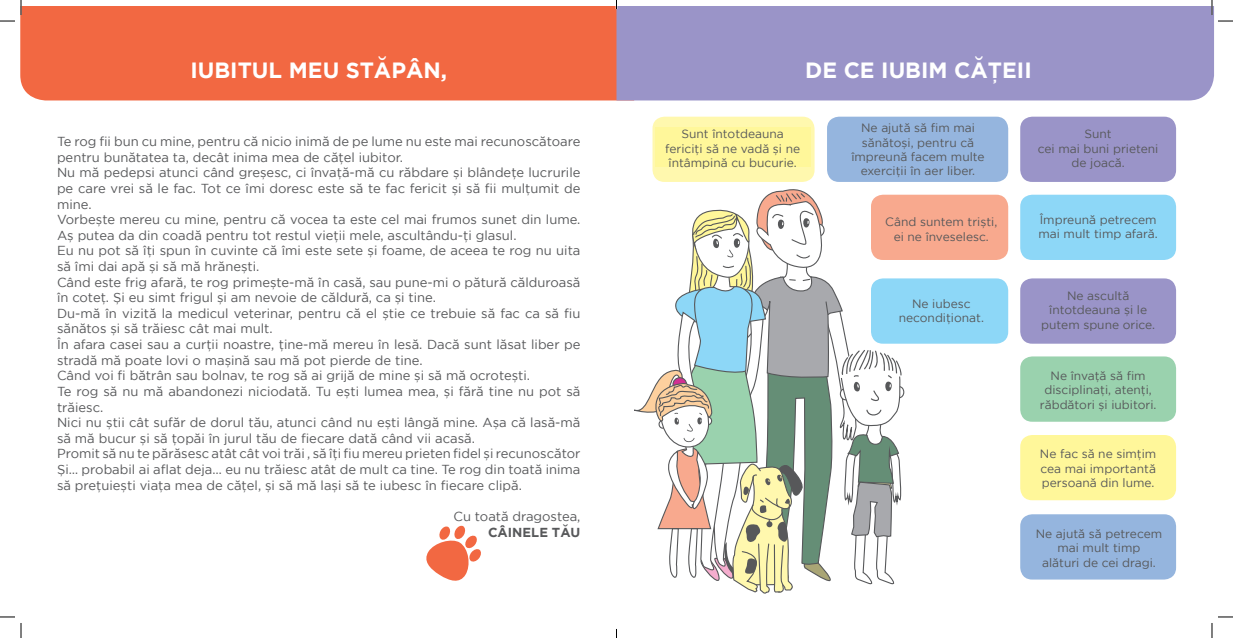
<style>
.page{position:relative;width:1233px;height:638px;background:#fff}
.page>*{position:absolute;margin:0;border:0;box-sizing:border-box;transform-origin:0 0}
.t1{font:700 22px "Gotham RO";color:#fff}
.t2{font:13px/15.6px "Gotham Ro";color:#57585a}
.t3{font:700 13px "Gotham RO";color:#57585a}
.t4{font:12px/14.4px "Gotham Ro";color:#57585a;text-align:center}
</style>
<div class="page">
<div style="left:20px;top:7px;width:596px;height:93px;background:#f26842"></div>
<svg style="left:426px;top:525px;width:55px;height:56px"></svg>
<div style="left:616px;top:7px;width:598px;height:93px;background:#9a94c8"></div>
<div style="left:894px;top:386px;width:10px;height:12px;border:1px solid #57585a;border-radius:50%"></div>
<svg style="left:634px;top:189px;width:267px;height:405px"></svg>
<div style="left:652px;top:117px;width:162px;height:65px;background:#fff8ae;border-radius:12px"></div>
<div style="left:1020px;top:117px;width:156px;height:65px;background:#9a94c8;border-radius:12px"></div>
<div style="left:827px;top:117px;width:181px;height:65px;background:#95b5de;border-radius:12px"></div>
<div style="left:871px;top:194px;width:137px;height:66px;background:#f8a98e;border-radius:12px"></div>
<div style="left:1020px;top:278px;width:156px;height:65px;background:#9a94c8;border-radius:12px"></div>
<div style="left:871px;top:278px;width:137px;height:65px;background:#8dd7f7;border-radius:12px"></div>
<div style="left:1020px;top:194px;width:156px;height:66px;background:#8dd7f7;border-radius:12px"></div>
<div style="left:1020px;top:356px;width:156px;height:65px;background:#9ad2ae;border-radius:12px"></div>
<div style="left:1020px;top:435px;width:156px;height:65px;background:#fff79a;border-radius:12px"></div>
<div style="left:1020px;top:514px;width:156px;height:65px;background:#95b5de;border-radius:12px"></div>
<div style="left:654px;top:127px;width:156px;height:40px;background:#fff79a"></div>
<svg style="left:1218px;top:20px;width:15px;height:2px"></svg>
<svg style="left:1218px;top:616px;width:15px;height:1px"></svg>
<svg style="left:0;top:0;width:22px;height:22px"></svg>
<svg style="left:0;top:616px;width:22px;height:21px"></svg>
<svg style="left:1211px;top:0;width:1px;height:15px"></svg>
<svg style="left:1211px;top:623px;width:1px;height:14px"></svg>
<h1 class="t1" style="left:190px;top:55px;width:258px">IUBITUL M EU STĂPÂN,</h1>
<p class="t2" style="left:57px;top:133px;width:525px">Te rog fii bun cu mine, pentru că nicio inimă de pe lume nu este mai recunoscătoare pentru bunătatea ta, decât inima mea de căţel iubitor.<br>Nu mă pedepsi atunci când greşesc, ci învaţă-mă cu răbdare şi blândeţe lucrurile pe care vrei să le fac. Tot ce îmi doresc este să te fac fericit şi să fii mulţumit de mine.<br>Vorbeşte mereu cu mine, pentru că vocea ta este cel mai frumos sunet din lume.<br>Aş putea da din coadă pentru tot restul vieţii mele, ascultându-ţi glasul.<br>Eu nu pot să îţi spun în cuvinte că îmi este sete şi foame, de aceea te rog nu uita să îmi dai apă şi să mă hrăneşti.<br>Când este frig afară, te rog primeşte-mă în casă, sau pune-mi o pătură călduroasă în coteţ. Şi eu simt frigul şi am nevoie de căldură, ca şi tine.<br>Du-mă în vizită la medicul veterinar, pentru că el ştie ce trebuie să fac ca să fiu sănătos şi să trăiesc cât mai mult.<br>În afara casei sau a curţii noastre, ţine-mă mereu în lesă. Dacă sunt lăsat liber pe stradă mă poate lovi o maşină sau mă pot pierde de tine.<br>Când voi fi bătrân sau bolnav, te rog să ai grijă de mine şi să mă ocroteşti.<br>Te rog să nu mă abandonezi niciodată. Tu eşti lumea mea, şi fără tine nu pot să trăiesc.<br>Nici nu ştii cât sufăr de dorul tău, atunci când nu eşti lângă mine. Aşa că lasă-mă să mă bucur şi să ţopăi în jurul tău de fiecare dată când vii acasă.<br>Promit să nu te părăsesc atât cât voi trăi , să îţi fiu mereu prieten fidel şi recunoscător Şi… probabil ai aflat deja… eu nu trăiesc atât de mult ca tine. Te rog din toată inima să preţuieşti viaţa mea de căţel, şi să mă laşi să te iubesc în fiecare clipă.</p>
<p class="t2" style="left:453px;top:508px;width:129px">Cu toată dragostea,</p>
<p class="t3" style="left:488px;top:523px;width:94px">CÂIN ELE TĂU</p>
<h1 class="t1" style="left:805px;top:55px;width:182px">DE CE IUBIM CĂŢE</h1>
<h1 class="t1" style="left:1017px;top:55px;width:16px">II</h1>
<p class="t4" style="left:665px;top:126px;width:137px">Sunt întotdeauna fericiţi să ne vadă şi ne întâmpină cu bucurie.</p>
<p class="t4" style="left:851px;top:120px;width:135px">Ne ajută să fim mai sănătoşi, pentru că împreună facem multe exerciţii în aer liber.</p>
<p class="t4" style="left:885px;top:214px;width:114px">Când suntem trişti, ei ne înveselesc.</p>
<p class="t4" style="left:1038px;top:126px;width:122px">Sunt<br>cei mai buni prieteni de joacă.</p>
<p class="t4" style="left:1038px;top:212px;width:121px;text-align:left">Împreună petrecem mai mult timp afară.</p>
<p class="t4" style="left:898px;top:296px;width:87px">Ne iubesc necondiţionat.</p>
<p class="t4" style="left:1041px;top:288px;width:115px">Ne ascultă întotdeauna şi le putem spune orice.</p>
<p class="t4" style="left:1040px;top:368px;width:118px">Ne învaţă să fim disciplinaţi, atenţi, răbdători şi iubitori.</p>
<p class="t4" style="left:1040px;top:446px;width:118px;text-align:justify">Ne fac să ne simţim cea mai importantă persoană din lume.</p>
<p class="t4" style="left:1035px;top:526px;width:128px">Ne ajută să petrecem mai mult timp<br>alături de cei dragi.</p>
</div>
